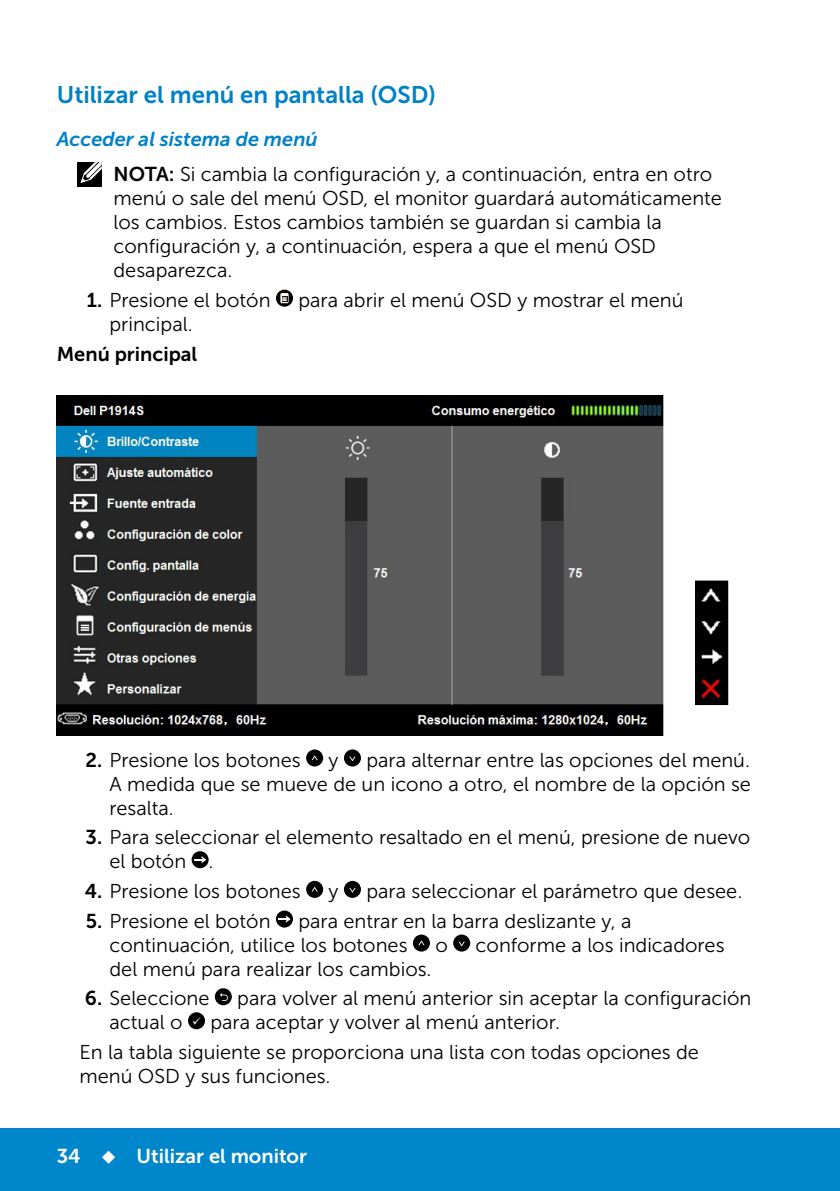
<style>
.page{position:relative;width:840px;height:1191px;background:#fff}
.page>*{position:absolute;margin:0;border:0;box-sizing:border-box;transform-origin:0 0}
.t1{font:24px "Museo Sans For Dell 700";color:#0081c6}
.t2{font:20px/24px "Museo Sans For Dell 300";color:#000}
.t3{font:italic 20px "Museo Sans For Dell 700";color:#0081c6}
.t4{font:20px "Museo Sans For Dell 700";color:#fff}
.t5{font:20px "Museo Sans For Dell 700";color:#000}
.s1{font-family:"Museo Sans For Dell 700"}
</style>
<div class="page">
<div style="left:0;top:1128px;width:839px;height:63px;background:#0087cb"></div>
<svg style="left:276px;top:290px;width:17px;height:17px"></svg>
<div style="left:281px;top:293px;width:7px;height:10px;background:#fff"></div>
<div style="left:280px;top:293px;width:8px;height:10px;border:1px solid #fff"></div>
<svg style="left:281px;top:296px;width:6px;height:6px"></svg>
<img style="left:57px;top:396px;width:670px;height:339px">
<div style="left:306px;top:749px;width:17px;height:17px;background:#030000;border-radius:50%"></div>
<svg style="left:311px;top:755px;width:6px;height:5px"></svg>
<div style="left:344px;top:749px;width:17px;height:17px;background:#030000;border-radius:50%"></div>
<svg style="left:349px;top:756px;width:6px;height:5px"></svg>
<div style="left:191px;top:851px;width:17px;height:17px;background:#030000;border-radius:50%"></div>
<svg style="left:194px;top:856px;width:12px;height:7px"></svg>
<div style="left:306px;top:881px;width:17px;height:17px;background:#030000;border-radius:50%"></div>
<svg style="left:312px;top:886px;width:5px;height:5px"></svg>
<div style="left:344px;top:881px;width:17px;height:17px;background:#030000;border-radius:50%"></div>
<svg style="left:349px;top:888px;width:6px;height:4px"></svg>
<div style="left:276px;top:910px;width:17px;height:17px;background:#030000;border-radius:50%"></div>
<svg style="left:278px;top:915px;width:12px;height:7px"></svg>
<div style="left:412px;top:934px;width:17px;height:17px;background:#030000;border-radius:50%"></div>
<svg style="left:418px;top:940px;width:6px;height:5px"></svg>
<div style="left:453px;top:934px;width:17px;height:17px;background:#030000;border-radius:50%"></div>
<svg style="left:458px;top:941px;width:6px;height:5px"></svg>
<div style="left:215px;top:988px;width:17px;height:17px;background:#030000;border-radius:50%"></div>
<div style="left:188px;top:1012px;width:17px;height:17px;background:#030000;border-radius:50%"></div>
<div style="left:77px;top:162px;width:25px;height:24px;background:#000"></div>
<svg style="left:80px;top:162px;width:22px;height:21px"></svg>
<p class="t1" style="left:57px;top:81px;width:380px">Utilizar el menú en pantalla (OSD)</p>
<p class="t3" style="left:57px;top:128px;width:262px">Acceder al sistema de menú</p>
<p class="t2" style="left:113px;top:162px;width:609px"><span class="s1">NOTA:</span> Si cambia la configuración y, a continuación, entra en otro menú o sale del menú OSD, el monitor guardará automáticamente los cambios. Estos cambios también se guardan si cambia la configuración y, a continuación, espera a que el menú OSD desaparezca.</p>
<p class="t2" style="left:87px;top:288px;width:185px"><span class="s1">1.</span> Presione el botón</p>
<p class="t2" style="left:298px;top:288px;width:386px">para abrir el menú OSD y mostrar el menú</p>
<p class="t2" style="left:109px;top:312px;width:85px">principal.</p>
<p class="t5" style="left:57px;top:342px;width:142px">Menú principal</p>
<p class="t2" style="left:85px;top:747px;width:217px"><span class="s1">2.</span> Presione los botones</p>
<p class="t2" style="left:328px;top:747px;width:11px">y</p>
<p class="t2" style="left:109px;top:747px;width:642px;text-align:justify;text-indent:257px">para alternar entre las opciones del menú.<br>A medida que se mueve de un icono a otro, el nombre de la opción se resalta.</p>
<p class="t2" style="left:109px;top:825px;width:642px;text-indent:-24px"><span class="s1">3.</span> Para seleccionar el elemento resaltado en el menú, presione de nuevo el botón .</p>
<p class="t2" style="left:85px;top:879px;width:217px"><span class="s1">4.</span> Presione los botones</p>
<p class="t2" style="left:328px;top:879px;width:11px">y</p>
<p class="t2" style="left:366px;top:879px;width:377px">para seleccionar el parámetro que desee.</p>
<p class="t2" style="left:86px;top:908px;width:186px"><span class="s1">5.</span> Presione el botón</p>
<p class="t2" style="left:109px;top:908px;width:523px;text-indent:189px">para entrar en la barra deslizante y, a continuación, utilice los botones</p>
<p class="t2" style="left:435px;top:932px;width:14px">o</p>
<p class="t2" style="left:475px;top:932px;width:250px">conforme a los indicadores</p>
<p class="t2" style="left:109px;top:956px;width:323px">del menú para realizar los cambios.</p>
<p class="t2" style="left:85px;top:986px;width:126px"><span class="s1">6.</span> Seleccione</p>
<p class="t2" style="left:237px;top:986px;width:515px">para volver al menú anterior sin aceptar la configuración</p>
<p class="t2" style="left:109px;top:1010px;width:74px">actual o</p>
<p class="t2" style="left:79px;top:1007px;width:620px;line-height:29.6px;text-align:center">para aceptar y volver al menú anterior.<br>En la tabla siguiente se proporciona una lista con todas opciones de</p>
<p class="t2" style="left:79px;top:1064px;width:252px">menú OSD y sus funciones.</p>
<p class="t4" style="left:57px;top:1144px;width:252px">34 ◆ Utilizar el monitor</p>
</div>
